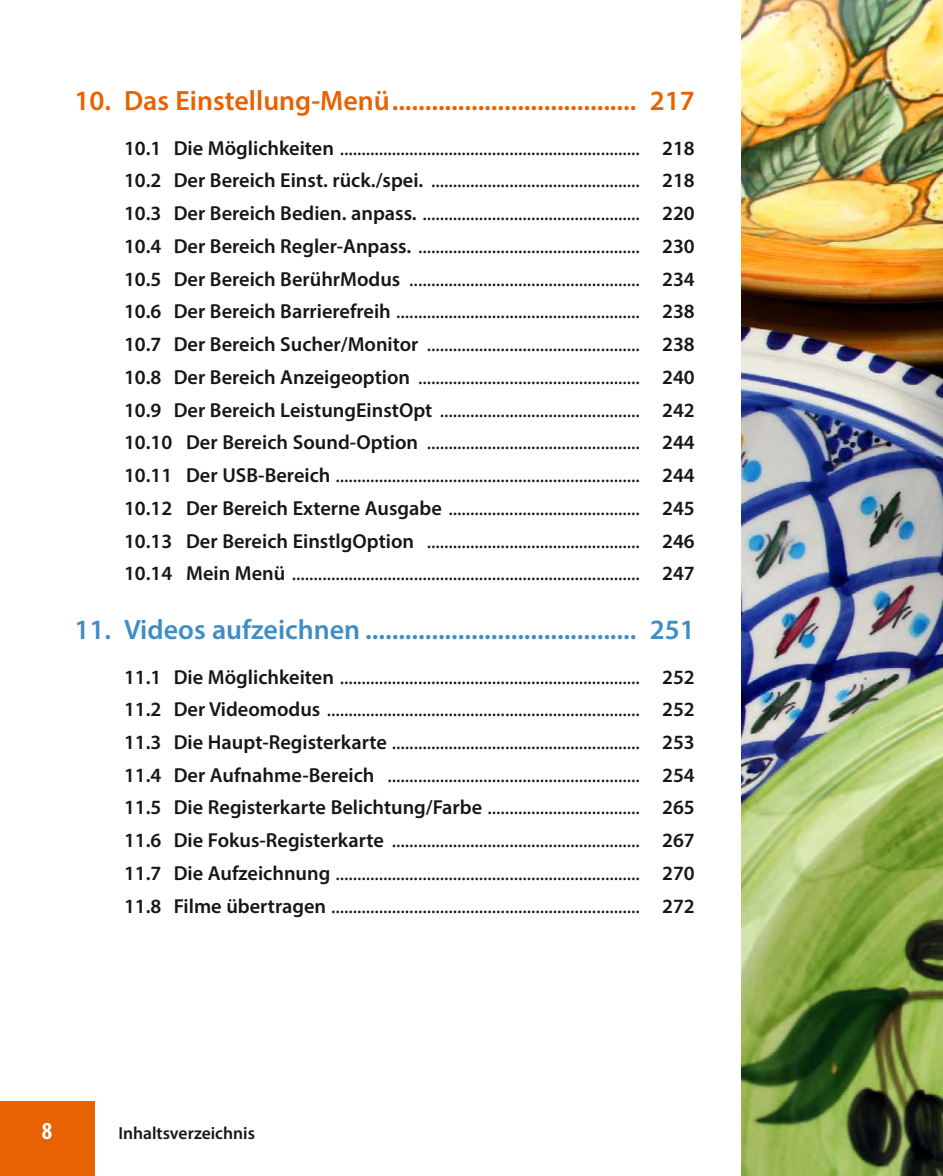
<style>
.page{position:relative;width:943px;height:1176px;background:#fff}
.page>*{position:absolute;margin:0;border:0;box-sizing:border-box;transform-origin:0 0}
.t1{font:600 28px "Myriad Pro";color:#3f8dc7}
.t2{font:600 28px "Myriad Pro";color:#e86202}
.t3{font:700 condensed 24.5px "Myriad Pro";color:#fff}
.t4{font:21px "Myriad Pro";color:#151616}
.t5{font:600 20.3px "Myriad Pro";color:#151616}
.t6{font:600 17.5px "Myriad Pro";color:#151616}
.s1{font-weight:600;font-size:20.3px}
.s2{font-weight:400;font-size:21px}
</style>
<div class="page">
<div style="left:0;top:1101px;width:94px;height:75px;background:#e86202"></div>
<img style="left:741px;top:0;width:202px;height:1176px">
<p class="t2" style="left:74px;top:83px;width:622px">10. Das Einstellung-Menü..................................... 217</p>
<p class="t4" style="left:124px;top:135px;width:572px"><span class="s1">10.1 Die Möglichkeiten</span> ..................................................................... <span class="s1">218</span></p>
<p class="t4" style="left:124px;top:167px;width:572px"><span class="s1">10.2 Der Bereich Einst. rück./spei.</span> ................................................ <span class="s1">218</span></p>
<p class="t4" style="left:124px;top:200px;width:572px"><span class="s1">10.3 Der Bereich Bedien. anpass.</span> .................................................. <span class="s1">220</span></p>
<p class="t4" style="left:124px;top:233px;width:572px"><span class="s1">10.4 Der Bereich Regler-Anpass.</span> ................................................... <span class="s1">230</span></p>
<p class="t4" style="left:124px;top:266px;width:572px"><span class="s1">10.5 Der Bereich BerührModus</span> ..................................................... <span class="s1">234</span></p>
<p class="t4" style="left:124px;top:298px;width:572px"><span class="s1">10.6 Der Bereich Barrierefreih</span> ........................................................ <span class="s1">238</span></p>
<p class="t4" style="left:124px;top:331px;width:572px"><span class="s1">10.7 Der Bereich Sucher/Monitor</span> ................................................. <span class="s1">238</span></p>
<p class="t4" style="left:124px;top:364px;width:572px"><span class="s1">10.8 Der Bereich Anzeigeoption</span> ................................................... <span class="s1">240</span></p>
<p class="t4" style="left:124px;top:397px;width:572px"><span class="s1">10.9 Der Bereich LeistungEinstOpt</span> .............................................. <span class="s1">242</span></p>
<p class="t4" style="left:124px;top:429px;width:572px"><span class="s1">10.10 Der Bereich Sound-Option</span> ................................................. <span class="s1">244</span></p>
<p class="t4" style="left:124px;top:462px;width:572px"><span class="s1">10.11 Der USB-Bereich</span> ...................................................................... <span class="s1">244</span></p>
<p class="t4" style="left:124px;top:495px;width:572px"><span class="s1">10.12 Der Bereich Externe Ausgabe</span> ............................................ <span class="s1">245</span></p>
<p class="t4" style="left:124px;top:527px;width:572px"><span class="s1">10.13 Der Bereich EinstlgOption</span> ................................................. <span class="s1">246</span></p>
<p class="t4" style="left:124px;top:560px;width:572px"><span class="s1">10.14 Mein Menü</span> ................................................................................ <span class="s1">247</span></p>
<p class="t1" style="left:74px;top:612px;width:622px">11. Videos aufzeichnen ......................................... 251</p>
<p class="t4" style="left:124px;top:663px;width:572px"><span class="s1">11.1 Die Möglichkeiten</span> ..................................................................... <span class="s1">252</span></p>
<p class="t4" style="left:124px;top:696px;width:572px"><span class="s1">11.2 Der Videomodus</span> ........................................................................ <span class="s1">252</span></p>
<p class="t4" style="left:124px;top:729px;width:572px"><span class="s1">11.3 Die Haupt-Registerkarte</span> ......................................................... <span class="s1">253</span></p>
<p class="t4" style="left:124px;top:762px;width:572px"><span class="s1">11.4 Der Aufnahme-Bereich</span> .......................................................... <span class="s1">254</span></p>
<p class="t5" style="left:124px;top:795px;width:572px">11.5 Die Registerkarte Belichtung/Farbe <span class="s2">...................................</span> 265</p>
<p class="t4" style="left:124px;top:827px;width:572px"><span class="s1">11.6 Die Fokus-Registerkarte</span> ......................................................... <span class="s1">267</span></p>
<p class="t4" style="left:124px;top:860px;width:572px"><span class="s1">11.7 Die Aufzeichnung</span> ...................................................................... <span class="s1">270</span></p>
<p class="t4" style="left:124px;top:892px;width:572px"><span class="s1">11.8 Filme übertragen</span> ....................................................................... <span class="s1">272</span></p>
<p class="t3" style="left:42px;top:1115px;width:12px">8</p>
<p class="t6" style="left:118px;top:1121px;width:138px">Inhaltsverzeichnis</p>
</div>
